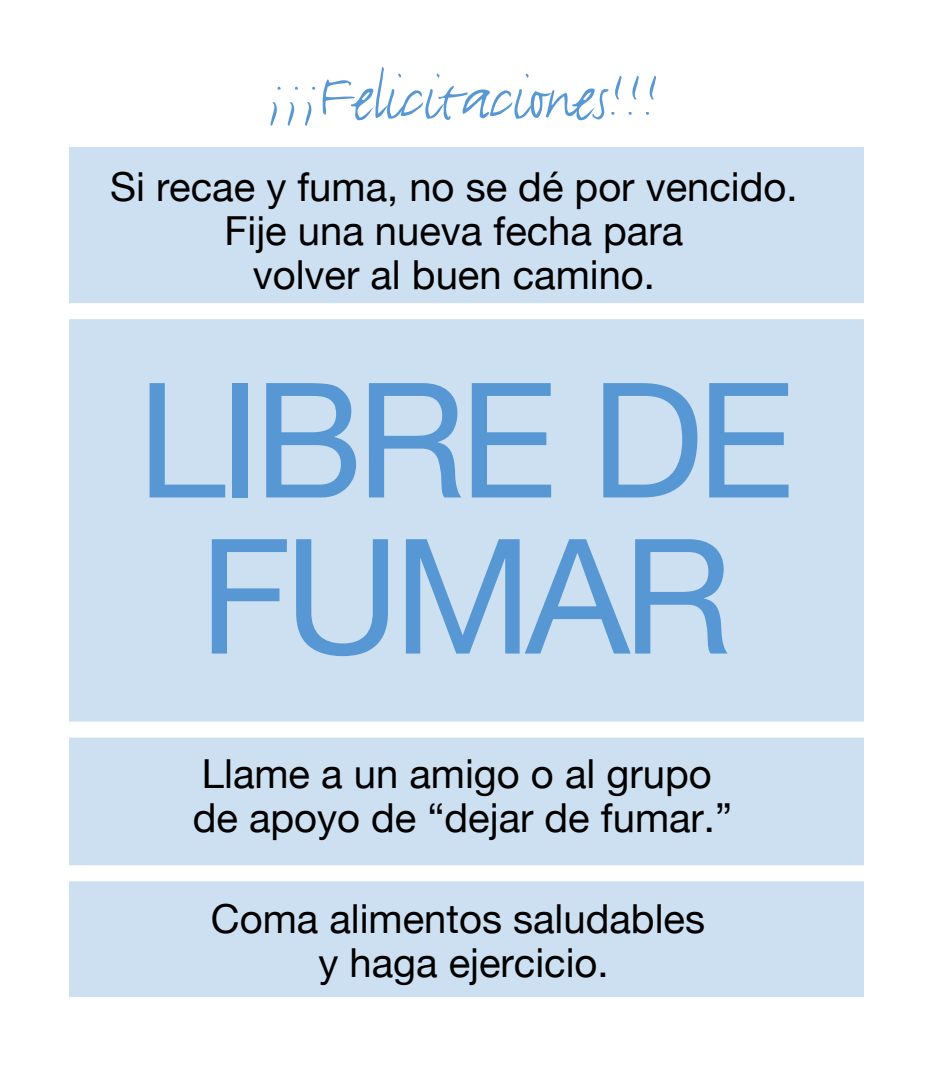
<style>
.page{position:relative;width:936px;height:1075px;background:#fff}
.page>*{position:absolute;margin:0;border:0;box-sizing:border-box;transform-origin:0 0}
.t1{font:160px/156px "Helvetica Neue";letter-spacing:-.04em;color:#5798d4;text-align:center}
.t2{font:72px "Justlefthand";letter-spacing:-.015em;color:#5798d4}
.t3{font:40px/44px "Helvetica Neue";color:#000;text-align:center}
</style>
<div class="page">
<div style="left:69px;top:148px;width:794px;height:848px;background:#cde0f2"></div>
<div style="left:52px;top:303px;width:839px;height:16px;background:#fff"></div>
<div style="left:54px;top:721px;width:839px;height:16px;background:#fff"></div>
<div style="left:60px;top:865px;width:830px;height:16px;background:#fff"></div>
<h2 class="t2" style="left:267px;top:56px;width:395px">¡¡¡Felicitaciones!!!</h2>
<p class="t3" style="left:110px;top:164px;width:689px">Si recae y fuma, no se dé por vencido.<br>Fije una nueva fecha para<br>volver al buen camino.</p>
<h1 class="t1" style="left:137px;top:360px;width:659px">LIBRE DE<br>FUMAR</h1>
<p class="t3" style="left:193px;top:751px;width:541px;text-align:left">Llame a un amigo o al grupo de apoyo de “dejar de fumar.”</p>
<p class="t3" style="left:211px;top:895px;width:496px">Coma alimentos saludables y haga ejercicio.</p>
</div>
